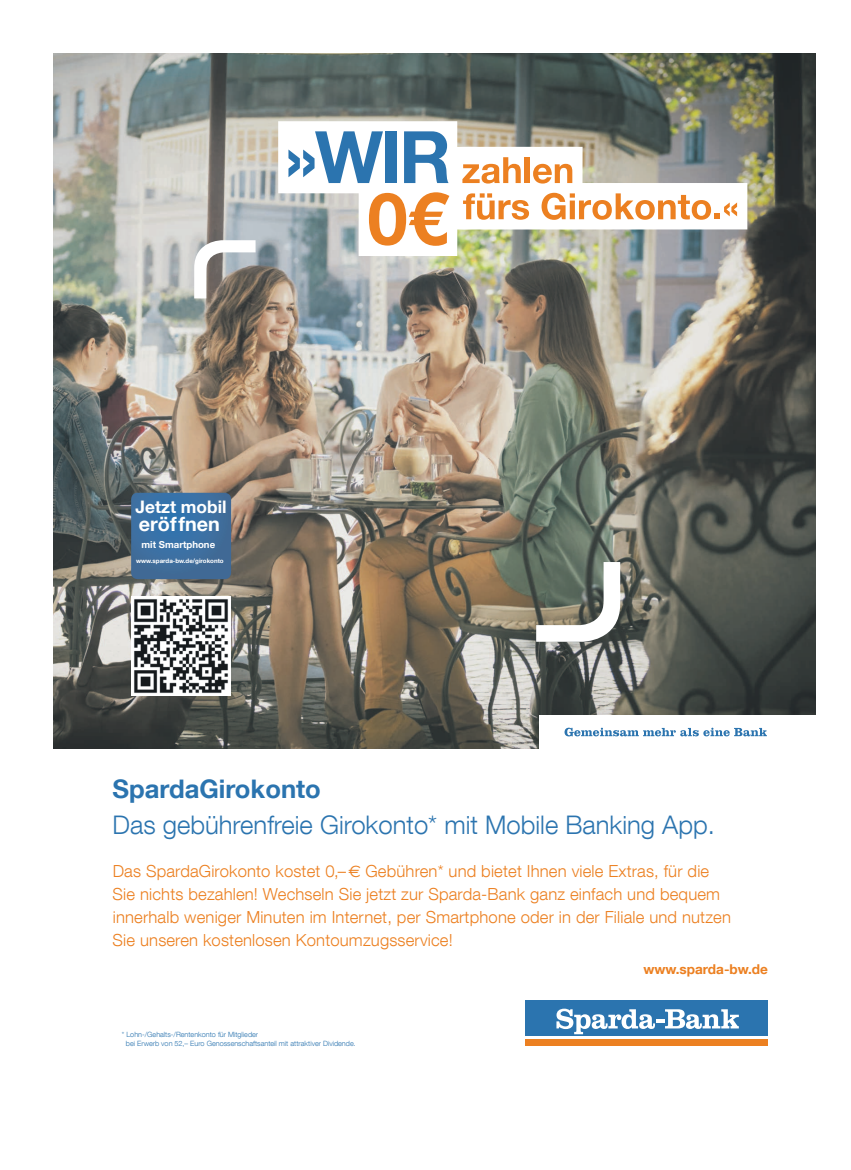
<style>
.page{position:relative;width:851px;height:1170px;background:#fff}
.page>*{position:absolute;margin:0;border:0;box-sizing:border-box;transform-origin:0 0}
.t1{font:300 25.62px "Ywjycx Helvetica Neue LT Com";color:#2b74af}
.t2{font:700 25.62px "Bsctvf Helvetica Neue LT Com";color:#2b74af}
.t3{font:700 19.75px "Nrkfdy Helvetica Neue";color:#fff}
.t4{font:700 17.25px "Nrkfdy Helvetica Neue";color:#fff}
.t5{font:300 16.62px/23px "Ywjycx Helvetica Neue LT Com";letter-spacing:.01em;color:#ec8021}
.t6{font:700 13.62px "Bsctvf Helvetica Neue LT Com";color:#ec8021}
.t7{font:700 9.62px "Nrkfdy Helvetica Neue";color:#fff}
.t8{font:300 7.25px/8.6px "Ywjycx Helvetica Neue LT Com";color:#2b74af}
.t9{font:700 6.12px "Ytdbxx Helvetica Neue LT Com";color:#fff}
</style>
<div class="page">
<img style="left:53px;top:53px;width:762px;height:695px">
<div style="left:539px;top:715px;width:276px;height:37px;background:#fff"></div>
<svg style="left:564px;top:727px;width:202px;height:9px"></svg>
<img style="left:278px;top:121px;width:469px;height:135px">
<svg style="left:288px;top:131px;width:95px;height:52px"></svg>
<div style="left:385px;top:131px;width:12px;height:52px;background:#2b74af"></div>
<svg style="left:404px;top:131px;width:44px;height:52px"></svg>
<svg style="left:462px;top:157px;width:58px;height:26px"></svg>
<div style="left:524px;top:157px;width:6px;height:26px;background:#ec8021"></div>
<svg style="left:533px;top:164px;width:39px;height:19px"></svg>
<svg style="left:369px;top:192px;width:80px;height:54px"></svg>
<svg style="left:463px;top:193px;width:66px;height:27px"></svg>
<svg style="left:541px;top:193px;width:196px;height:27px"></svg>
<svg style="left:194px;top:240px;width:61px;height:58px"></svg>
<svg style="left:536px;top:562px;width:84px;height:79px"></svg>
<div style="left:525px;top:1000px;width:242px;height:45px;background:linear-gradient(to right,#fff,#fff)"></div>
<div style="left:524px;top:998px;width:245px;height:49px;border:3px solid #fff"></div>
<div style="left:525px;top:1000px;width:242px;height:35px;background:#2b74af"></div>
<div style="left:525px;top:1038px;width:242px;height:7px;background:#ec8021"></div>
<svg style="left:556px;top:1008px;width:182px;height:26px"></svg>
<svg style="left:131px;top:492px;width:100px;height:87px;background:#3c6ea0"></svg>
<img style="left:131px;top:596px;width:99px;height:99px">
<p class="t4" style="left:135px;top:491px;width:93px">Jetzt mobil</p>
<p class="t3" style="left:139px;top:506px;width:83px">eröffnen</p>
<p class="t7" style="left:142px;top:536px;width:75px">mit Smartphone</p>
<p class="t9" style="left:136px;top:557px;width:89px">www.sparda-bw.de/girokonto</p>
<h1 class="t2" style="left:112px;top:773px;width:210px">SpardaGirokonto</h1>
<h1 class="t1" style="left:113px;top:809px;width:603px">Das gebührenfreie Girokonto* mit Mobile Banking App.</h1>
<p class="t5" style="left:113px;top:858px;width:620px">Das SpardaGirokonto kostet 0,– Gebühren* und bietet Ihnen viele Extras, für die Sie nichts bezahlen! Wechseln Sie jetzt zur Sparda-Bank ganz einfach und bequem innerhalb weniger Minuten im Internet, per Smartphone oder in der Filiale und nutzen Sie unseren kostenlosen Kontoumzugsservice!</p>
<p class="t8" style="left:126px;top:1030px;width:231px;text-indent:-4px">* Lohn-/Gehalts-/Rentenkonto für Mitglieder<br>bei Erwerb von 52,– Euro Genossenschaftsanteil mit attraktiver Dividende.</p>
<p class="t6" style="left:643px;top:960px;width:126px">www.sparda-bw.de</p>
</div>
